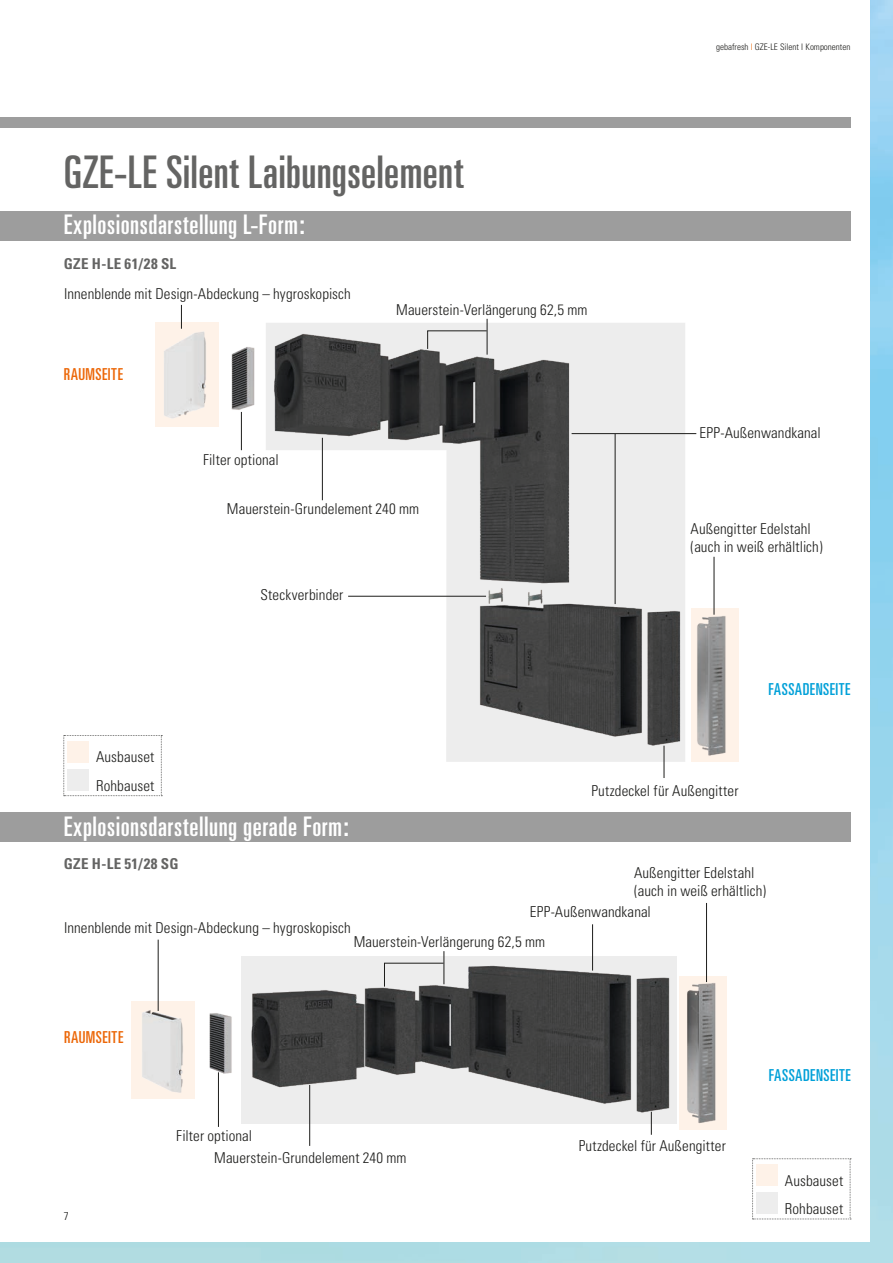
<style>
.page{position:relative;width:893px;height:1263px;background:#fff}
.page>*{position:absolute;margin:0;border:0;box-sizing:border-box;transform-origin:0 0}
.t1{font:ultra-condensed 45px "Univers";letter-spacing:.005em;color:#646463}
.t2{font:ultra-condensed 27px "Univers";letter-spacing:.02em;color:#fff}
.t3{font:ultra-condensed 16.5px "Univers";letter-spacing:.03em;color:#00a0d8}
.t4{font:ultra-condensed 16.5px "Univers";letter-spacing:.03em;color:#ec6708}
.t5{font:300 condensed 15px/18px "Univers";letter-spacing:.005em;color:#1d1d1b}
.t6{font:700 condensed 15px "Univers";letter-spacing:.025em;color:#646463}
.t7{font:300 condensed 11.25px "Univers";color:#1d1d1b}
.t8{font:300 condensed 9px "Univers";color:#1d1d1b}
.s1{color:#ec6708}
</style>
<div class="page">
<div style="left:0;top:117px;width:850px;height:11px;background:#9d9d9d"></div>
<div style="left:0;top:211px;width:850px;height:30px;background:#9d9d9d"></div>
<div style="left:0;top:812px;width:850px;height:30px;background:#9d9d9d"></div>
<img style="left:119px;top:273px;width:766px;height:528px">
<hr style="left:714px;top:557px;width:1px;height:58px;background:#1d1d1b">
<hr style="left:664px;top:746px;width:1px;height:32px;background:#1d1d1b">
<hr style="left:322px;top:438px;width:1px;height:62px;background:#1d1d1b">
<hr style="left:241px;top:412px;width:1px;height:38px;background:#1d1d1b">
<svg style="left:181px;top:305px;width:1px;height:24px"></svg>
<hr style="left:487px;top:319px;width:1px;height:36px;background:#1d1d1b">
<hr style="left:572px;top:433px;width:124px;height:1px;background:#1d1d1b">
<hr style="left:615px;top:434px;width:1px;height:170px;background:#1d1d1b">
<hr style="left:348px;top:596px;width:138px;height:1px;background:#1d1d1b">
<svg style="left:427px;top:330px;width:60px;height:20px"></svg>
<svg style="left:63px;top:735px;width:99px;height:61px"></svg>
<div style="left:68px;top:741px;width:21px;height:21px;background:#fef2e8"></div>
<div style="left:68px;top:769px;width:21px;height:22px;background:#ededed"></div>
<img style="left:132px;top:924px;width:595px;height:222px">
<svg style="left:651px;top:1112px;width:1px;height:23px"></svg>
<hr style="left:706px;top:903px;width:1px;height:79px;background:#1d1d1b">
<hr style="left:309px;top:1085px;width:1px;height:61px;background:#1d1d1b">
<hr style="left:218px;top:1072px;width:1px;height:55px;background:#1d1d1b">
<hr style="left:158px;top:940px;width:1px;height:71px;background:#1d1d1b">
<hr style="left:444px;top:951px;width:1px;height:33px;background:#1d1d1b">
<hr style="left:592px;top:924px;width:1px;height:46px;background:#1d1d1b">
<svg style="left:384px;top:962px;width:60px;height:25px"></svg>
<svg style="left:752px;top:1158px;width:99px;height:61px"></svg>
<div style="left:756px;top:1164px;width:22px;height:22px;background:#fef2e8"></div>
<div style="left:756px;top:1193px;width:22px;height:21px;background:#ededed"></div>
<h1 class="t1" style="left:64px;top:146px;width:401px">GZE-LE Silent Laibungselement</h1>
<h2 class="t2" style="left:64px;top:209px;width:242px">Explosionsdarstellung L-Form:</h2>
<p class="t6" style="left:64px;top:255px;width:114px">GZE H-LE 61/28 SL</p>
<p class="t5" style="left:64px;top:285px;width:288px">Innenblende mit Design-Abdeckung – hygroskopisch</p>
<p class="t4" style="left:64px;top:365px;width:61px">RAUMSEITE</p>
<p class="t5" style="left:203px;top:451px;width:77px">Filter optional</p>
<p class="t5" style="left:396px;top:301px;width:193px">Mauerstein-Verlängerung 62,5 mm</p>
<p class="t5" style="left:227px;top:500px;width:194px">Mauerstein-Grundelement 240 mm</p>
<p class="t5" style="left:261px;top:586px;width:84px">Steckverbinder</p>
<p class="t8" style="left:716px;top:41px;width:136px">gebafresh <span class="s1">I</span> GZE-LE Silent I Komponenten</p>
<p class="t5" style="left:699px;top:424px;width:123px">EPP-Außenwandkanal</p>
<p class="t5" style="left:691px;top:520px;width:134px">Außengitter Edelstahl (auch in weiß erhältlich)</p>
<p class="t3" style="left:768px;top:680px;width:83px">FASSADENSEITE</p>
<p class="t5" style="left:96px;top:743px;width:60px;line-height:28.2px">Ausbauset<br>Rohbauset</p>
<h2 class="t2" style="left:64px;top:810px;width:287px">Explosionsdarstellung gerade Form:</h2>
<p class="t6" style="left:64px;top:854px;width:116px">GZE H-LE 51/28 SG</p>
<p class="t5" style="left:591px;top:782px;width:149px">Putzdeckel für Außengitter</p>
<p class="t5" style="left:634px;top:863px;width:134px">Außengitter Edelstahl (auch in weiß erhältlich)</p>
<p class="t5" style="left:530px;top:902px;width:123px">EPP-Außenwandkanal</p>
<p class="t5" style="left:64px;top:919px;width:288px">Innenblende mit Design-Abdeckung – hygroskopisch</p>
<p class="t5" style="left:354px;top:933px;width:193px">Mauerstein-Verlängerung 62,5 mm</p>
<p class="t4" style="left:64px;top:1028px;width:61px">RAUMSEITE</p>
<p class="t7" style="left:64px;top:1209px;width:6px">7</p>
<p class="t5" style="left:176px;top:1126px;width:77px">Filter optional</p>
<p class="t5" style="left:214px;top:1149px;width:194px">Mauerstein-Grundelement 240 mm</p>
<p class="t5" style="left:579px;top:1137px;width:149px">Putzdeckel für Außengitter</p>
<p class="t3" style="left:769px;top:1066px;width:83px">FASSADENSEITE</p>
<p class="t5" style="left:785px;top:1166px;width:60px;line-height:28.2px">Ausbauset<br>Rohbauset</p>
</div>
